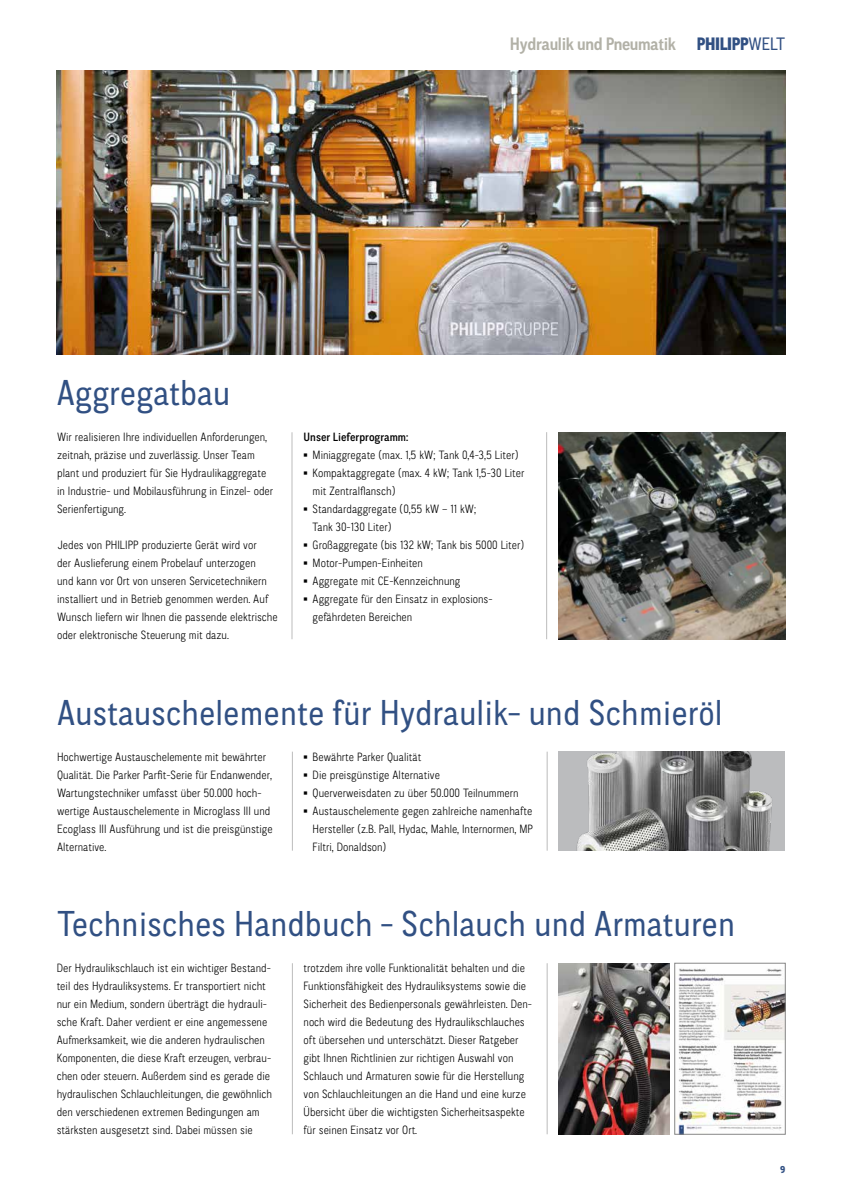
<style>
.page{position:relative;width:842px;height:1191px;background:#fff}
.page>*{position:absolute;margin:0;border:0;box-sizing:border-box;transform-origin:0 0}
.t1{font:36px "CA Normal";color:#315083}
.t2{font:700 18px "CA Normal";letter-spacing:-.02em;color:#b2b1a7}
.t3{font:800 18px "CA Normal";letter-spacing:-.02em;color:#315083}
.t4{font:300 12px/18px "CA Normal";color:#000}
.t5{font:500 12px "CA Normal";color:#000}
.t6{font:800 10px "CA Normal";color:#315083}
.s1{font-weight:400}
.s2{font-family:"Arial";font-weight:700}
</style>
<div class="page">
<hr style="left:291px;top:432px;width:1px;height:207px;background:#bcbcbc">
<hr style="left:546px;top:432px;width:1px;height:207px;background:#bcbcbc">
<img style="left:57px;top:71px;width:728px;height:283px">
<hr style="left:292px;top:963px;width:1px;height:171px;background:#bcbcbc">
<img style="left:558px;top:963px;width:111px;height:171px">
<img style="left:558px;top:432px;width:227px;height:207px">
<hr style="left:547px;top:963px;width:1px;height:171px;background:#bcbcbc">
<hr style="left:292px;top:751px;width:1px;height:99px;background:#bcbcbc">
<hr style="left:547px;top:751px;width:1px;height:99px;background:#bcbcbc">
<img style="left:558px;top:751px;width:227px;height:99px">
<img style="left:676px;top:968px;width:107px;height:164px">
<div style="left:674px;top:963px;width:111px;height:171px;border:1px solid #878787"></div>
<h2 class="t2" style="left:510px;top:31px;width:168px">Hydraulik und Pneumatik</h2>
<h2 class="t3" style="left:697px;top:31px;width:90px">PHILIPP<span class="s1">WELT</span></h2>
<h1 class="t1" style="left:57px;top:368px;width:175px">Aggregatbau</h1>
<p class="t4" style="left:57px;top:428px;width:218px">Wir realisieren Ihre individuellen Anforderungen, zeitnah, präzise und zuverlässig. Unser Team plant und produziert für Sie Hydraulikaggregate in Industrie- und Mobilausführung in Einzel- oder Serienfertigung.</p>
<p class="t4" style="left:57px;top:536px;width:222px">Jedes von PHILIPP produzierte Gerät wird vor<br>der Auslieferung einem Probelauf unterzogen<br>und kann vor Ort von unseren Servicetechnikern installiert und in Betrieb genommen werden. Auf Wunsch liefern wir Ihnen die passende elektrische oder elektronische Steuerung mit dazu.</p>
<p class="t5" style="left:304px;top:429px;width:106px">Unser Lieferprogramm:</p>
<p class="t4" style="left:304px;top:446px;width:216px"><span class="s2">▪</span> Miniaggregate (max. 1,5 kW; Tank 0,4-3,5 Liter)</p>
<p class="t4" style="left:313px;top:464px;width:213px;text-indent:-9px"><span class="s2">▪</span> Kompaktaggregate (max. 4 kW; Tank 1,5-30 Liter mit Zentralflansch)</p>
<p class="t4" style="left:313px;top:500px;width:165px;text-indent:-9px"><span class="s2">▪</span> Standardaggregate (0,55 kW – 11 kW;<br>Tank 30-130 Liter)</p>
<p class="t4" style="left:304px;top:536px;width:222px"><span class="s2">▪</span> Großaggregate (bis 132 kW; Tank bis 5000 Liter)</p>
<p class="t4" style="left:304px;top:554px;width:121px"><span class="s2">▪</span> Motor-Pumpen-Einheiten</p>
<p class="t4" style="left:304px;top:572px;width:158px"><span class="s2">▪</span> Aggregate mit CE-Kennzeichnung</p>
<p class="t4" style="left:313px;top:590px;width:181px;text-indent:-9px"><span class="s2">▪</span> Aggregate für den Einsatz in explosions&shy;gefährdeten Bereichen</p>
<h1 class="t1" style="left:57px;top:688px;width:667px">Austauschelemente für Hydraulik- und Schmieröl</h1>
<p class="t4" style="left:57px;top:747px;width:217px">Hochwertige Austauschelemente mit bewährter Qualität. Die Parker Parfit-Serie für Endanwender, Wartungstechniker umfasst über 50.000 hoch&shy;wertige Austauschelemente in Microglass III und Ecoglass III Ausführung und ist die preisgünstige Alternative.</p>
<p class="t4" style="left:304px;top:747px;width:119px"><span class="s2">▪</span> Bewährte Parker Qualität</p>
<p class="t4" style="left:304px;top:765px;width:138px"><span class="s2">▪</span> Die preisgünstige Alternative</p>
<p class="t4" style="left:304px;top:783px;width:216px"><span class="s2">▪</span> Querverweisdaten zu über 50.000 Teilnummern</p>
<p class="t4" style="left:313px;top:801px;width:222px;text-align:justify;text-indent:-9px"><span class="s2">▪</span> Austauschelemente gegen zahlreiche namenhafte Hersteller (z.B. Pall, Hydac, Mahle, Internormen, MP Filtri, Donaldson)</p>
<h1 class="t1" style="left:57px;top:899px;width:680px">Technisches Handbuch - Schlauch und Armaturen</h1>
<p class="t4" style="left:57px;top:959px;width:217px">Der Hydraulikschlauch ist ein wichtiger Bestand&shy;teil des Hydrauliksystems. Er transportiert nicht nur ein Medium, sondern überträgt die hydrauli&shy;sche Kraft. Daher verdient er eine angemessene Aufmerksamkeit, wie die anderen hydraulischen Komponenten, die diese Kraft erzeugen, verbrau&shy;chen oder steuern. Außerdem sind es gerade die hydraulischen Schlauchleitungen, die gewöhnlich den verschiedenen extremen Bedingungen am stärksten ausgesetzt sind. Dabei müssen sie</p>
<p class="t4" style="left:304px;top:959px;width:230px">trotzdem ihre volle Funktionalität behalten und die Funktionsfähigkeit des Hydrauliksystems sowie die Sicherheit des Bedienpersonals gewährleisten. Den&shy;noch wird die Bedeutung des Hydraulikschlauches oft übersehen und unterschätzt. Dieser Ratgeber gibt Ihnen Richtlinien zur richtigen Auswahl von Schlauch und Armaturen sowie für die Herstellung von Schlauchleitungen an die Hand und eine kurze Übersicht über die wichtigsten Sicherheitsaspekte für seinen Einsatz vor Ort.</p>
<p class="t6" style="left:780px;top:1162px;width:7px">9</p>
</div>
